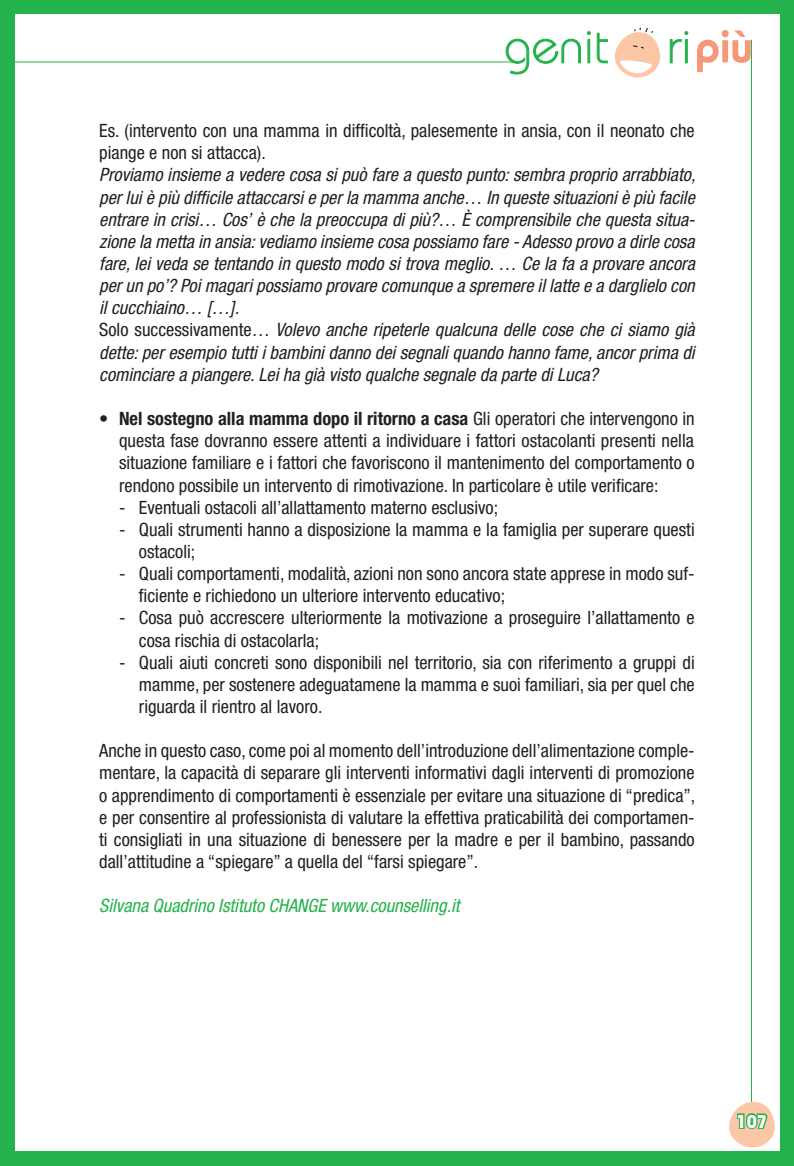
<style>
.page{position:relative;width:794px;height:1166px;background:#23b24b}
.page>*{position:absolute;margin:0;border:0;box-sizing:border-box;transform-origin:0 0}
.t1{font:condensed 18.38px/22.2px "Helvetica Neue LT Std";color:#231f20}
.t2{font:italic condensed 18.38px/22.2px "Helvetica Neue LT Std";color:#231f20}
.t3{font:italic condensed 18.38px "Helvetica Neue LT Std";color:#23b24b}
.t4{font:700 18.38px "Bauhaus Std";color:#fff}
.s1{font-style:normal}
.s2{font-weight:700}
</style>
<div class="page">
<div style="left:15px;top:15px;width:764px;height:1136px;background:#fff"></div>
<hr style="left:0;top:62px;width:517px;height:1px;background:#23b24b">
<svg style="left:505px;top:39px;width:76px;height:36px"></svg>
<svg style="left:587px;top:31px;width:3px;height:4px"></svg>
<div style="left:587px;top:39px;width:3px;height:24px;border:1px solid #23b24b"></div>
<svg style="left:669px;top:31px;width:19px;height:32px"></svg>
<div style="left:685px;top:39px;width:2px;height:24px;border:1px solid #23b24b"></div>
<svg style="left:697px;top:30px;width:53px;height:42px"></svg>
<svg style="left:596px;top:27px;width:65px;height:51px"></svg>
<hr style="left:751px;top:40px;width:1px;height:1065px;background:#23b24b">
<svg style="left:729px;top:1101px;width:46px;height:47px"></svg>
<p class="t1" style="left:99px;top:119px;width:597px">Es. (intervento con una mamma in difficoltà, palesemente in ansia, con il neonato che piange e non si attacca).</p>
<p class="t2" style="left:99px;top:164px;width:597px">Proviamo insieme a vedere cosa si può fare a questo punto: sembra proprio arrabbiato, per lui è più difficile attaccarsi e per la mamma anche… In queste situazioni è più facile entrare in crisi… Cos’ è che la preoccupa di più?… È comprensibile che questa situa&shy;zione la metta in ansia: vediamo insieme cosa possiamo fare - Adesso provo a dirle cosa fare, lei veda se tentando in questo modo si trova meglio. … Ce la fa a provare ancora per un po’? Poi magari possiamo provare comunque a spremere il latte e a darglielo con il cucchiaino… […].<br><span class="s1">Solo successivamente</span>… Volevo anche ripeterle qualcuna delle cose che ci siamo già dette: per esempio tutti i bambini danno dei segnali quando hanno fame, ancor prima di cominciare a piangere. Lei ha già visto qualche segnale da parte di Luca?</p>
<p class="t1" style="left:119px;top:407px;width:577px;text-align:justify;text-indent:-20px">• <span class="s2">Nel sostegno alla mamma dopo il ritorno a casa</span> Gli operatori che intervengono in questa fase dovranno essere attenti a individuare i fattori ostacolanti presenti nella situazione familiare e i fattori che favoriscono il mantenimento del comportamento o rendono possibile un intervento di rimotivazione. In particolare è utile verificare:</p>
<p class="t1" style="left:119px;top:496px;width:380px">- Eventuali ostacoli all’allattamento materno esclusivo;</p>
<p class="t1" style="left:139px;top:518px;width:557px;text-indent:-20px">- Quali strumenti hanno a disposizione la mamma e la famiglia per superare questi ostacoli;</p>
<p class="t1" style="left:139px;top:562px;width:557px;text-indent:-20px">- Quali comportamenti, modalità, azioni non sono ancora state apprese in modo suf&shy;ficiente e richiedono un ulteriore intervento educativo;</p>
<p class="t1" style="left:139px;top:607px;width:557px;text-indent:-20px">- Cosa può accrescere ulteriormente la motivazione a proseguire l’allattamento e cosa rischia di ostacolarla;</p>
<p class="t1" style="left:139px;top:651px;width:557px;text-align:justify;text-indent:-20px">- Quali aiuti concreti sono disponibili nel territorio, sia con riferimento a gruppi di mamme, per sostenere adeguatamene la mamma e suoi familiari, sia per quel che riguarda il rientro al lavoro.</p>
<p class="t1" style="left:99px;top:739px;width:597px;text-align:justify">Anche in questo caso, come poi al momento dell’introduzione dell’alimentazione comple&shy;mentare, la capacità di separare gli interventi informativi dagli interventi di promozione o apprendimento di comportamenti è essenziale per evitare una situazione di “predica”, e per consentire al professionista di valutare la effettiva praticabilità dei comportamen&shy;ti consigliati in una situazione di benessere per la madre e per il bambino, passando dall’attitudine a “spiegare” a quella del “farsi spiegare”.</p>
<p class="t3" style="left:99px;top:895px;width:362px">Silvana Quadrino Istituto CHANGE www.counselling.it</p>
<p class="t4" style="left:736px;top:1110px;width:32px">107</p>
</div>
